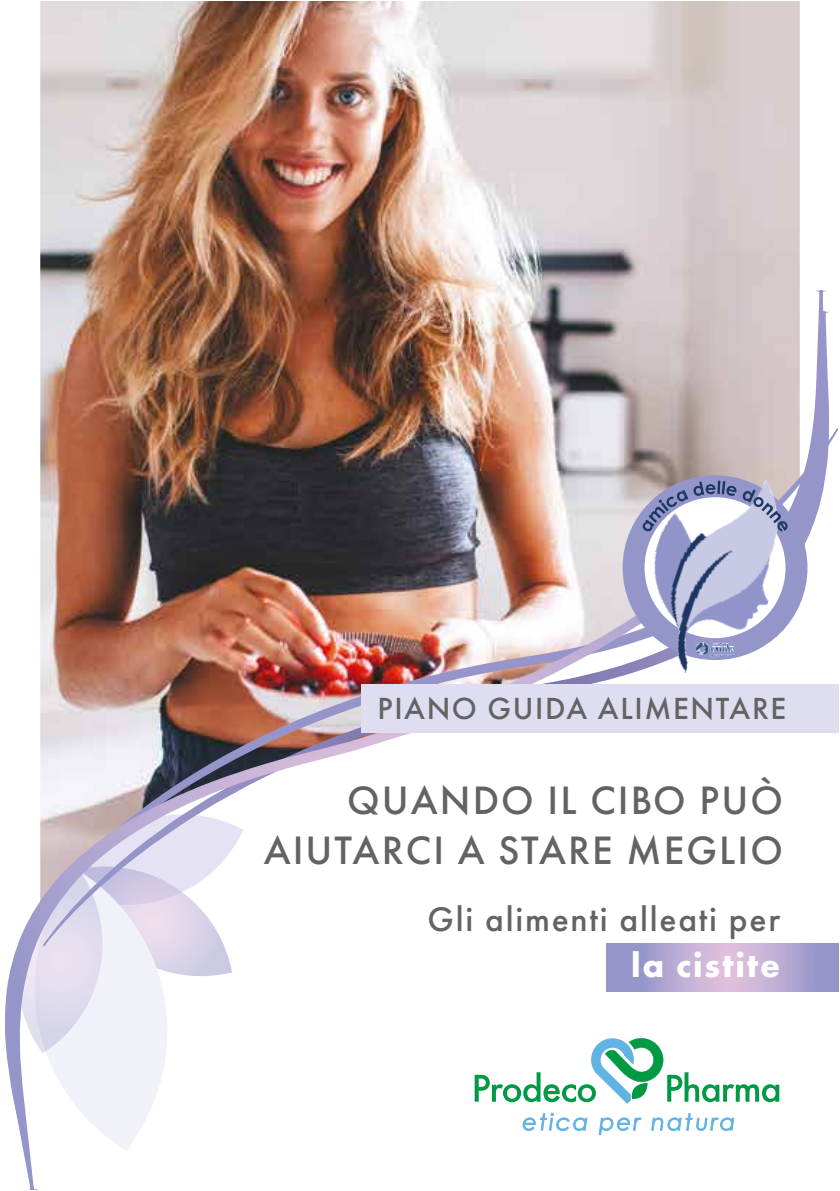
<style>
.page{position:relative;width:840px;height:1191px;background:#fff}
.page>*{position:absolute;margin:0;border:0;box-sizing:border-box;transform-origin:0 0}
.t1{font:500 41.2px/49.4px "Futura PT";letter-spacing:.05em;color:#646363;text-align:right}
.t2{font:500 35.4px "Futura PT";letter-spacing:.05em;color:#646363}
.t3{font:700 35.4px "Futura PT";letter-spacing:.05em;color:#fff}
.t4{font:500 31.8px "Futura PT";letter-spacing:.05em;color:#646363}
</style>
<div class="page">
<img style="left:40px;top:1px;width:759px;height:228px">
<svg style="left:40px;top:229px;width:760px;height:198px"></svg>
<img style="left:42px;top:248px;width:786px;height:179px">
<img style="left:5px;top:427px;width:833px;height:763px">
<svg style="left:522px;top:1112px;width:65px;height:19px"></svg>
<svg style="left:598px;top:1117px;width:43px;height:18px"></svg>
<svg style="left:650px;top:1113px;width:83px;height:18px"></svg>
<svg style="left:474px;top:1038px;width:304px;height:65px"></svg>
<div style="left:360px;top:683px;width:478px;height:49px;background:#dfdef1"></div>
<svg style="left:606px;top:943px;width:232px;height:49px"></svg>
<img style="left:621px;top:454px;width:182px;height:230px">
<svg style="left:642px;top:481px;width:94px;height:50px"></svg>
<svg style="left:742px;top:489px;width:45px;height:42px"></svg>
<img style="left:693px;top:638px;width:42px;height:22px">
<p class="t4" style="left:377px;top:689px;width:410px">PIANO GUIDA ALIMENTARE</p>
<p class="t1" style="left:263px;top:776px;width:520px">QUANDO IL CIBO PUÒ<br>AIUTARCI A STARE MEGLIO</p>
<p class="t2" style="left:427px;top:897px;width:354px">Gli alimenti alleati per</p>
<p class="t3" style="left:631px;top:942px;width:150px">la cistite</p>
</div>
